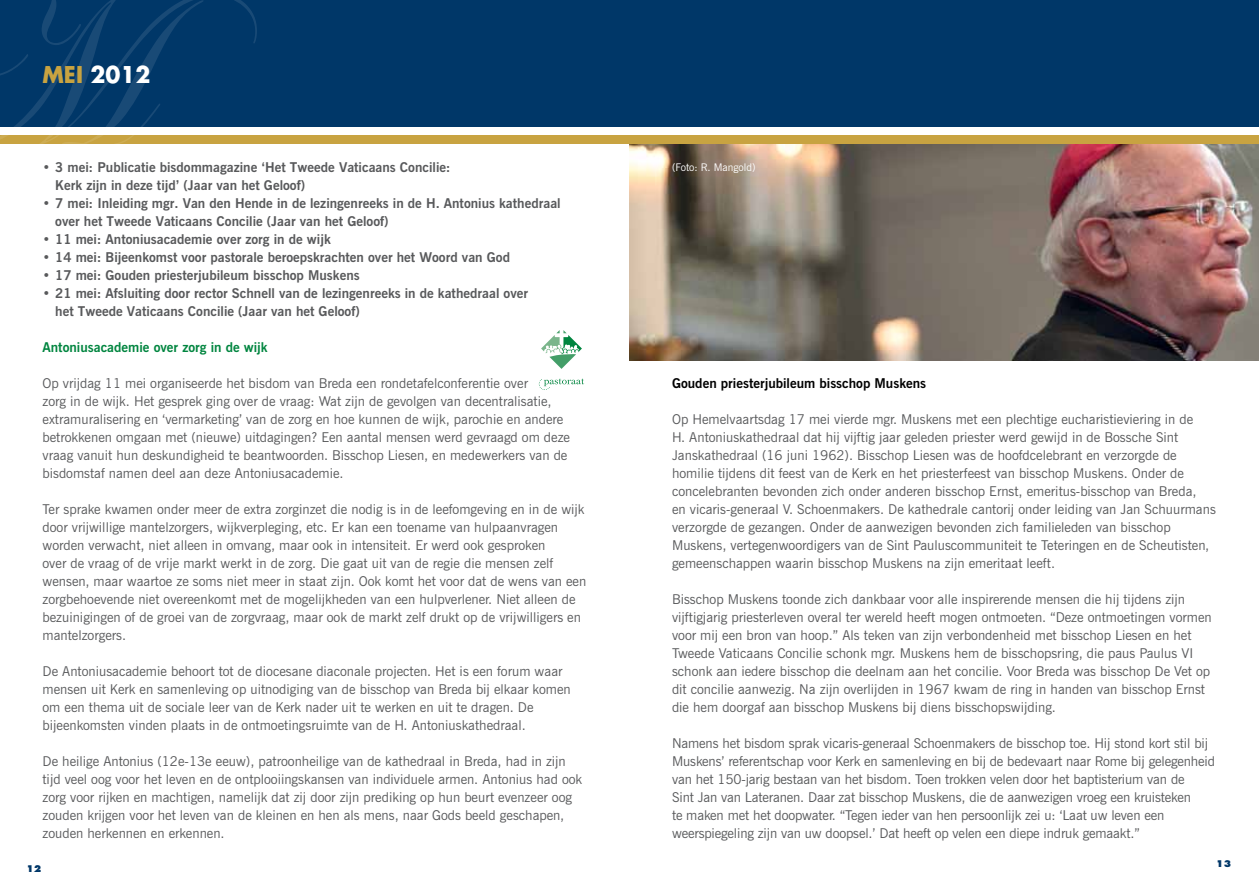
<style>
.page{position:relative;width:1259px;height:893px;background:#fff}
.page>*{position:absolute;margin:0;border:0;box-sizing:border-box;transform-origin:0 0}
.t1{font:227.4px "Edwardian Script ITC";color:#fff}
.t2{font:700 22.5px "Futura";color:#fff}
.t3{font:13.5px/18px "News Gothic BT";color:#58595b}
.t4{font:700 13.5px/18px "News Gothic BT";color:#58595b}
.t5{font:700 13.5px "News Gothic BT";color:#000}
.t6{font:700 13.5px "News Gothic BT";color:#00853f}
.t7{font:10.5px "News Gothic BT";color:#fff}
.t8{font:800 9px "Futura";color:#003768}
.s1{color:#c8a341}
</style>
<div class="page">
<img style="left:629px;top:144px;width:630px;height:216px">
<div style="left:0;top:136px;width:1259px;height:8px;background:#c8a341"></div>
<div style="left:0;top:0;width:1259px;height:126px;background:#003768"></div>
<svg style="left:541px;top:330px;width:35px;height:39px"></svg>
<svg style="left:539px;top:379px;width:45px;height:11px"></svg>
<h1 class="t1" style="left:-85px;top:-52px;width:343px">M</h1>
<h2 class="t2" style="left:43px;top:59px;width:109px"><span class="s1">mei</span> 2012</h2>
<p class="t4" style="left:55px;top:158px;width:397px;text-indent:-13px">• 3 mei: Publicatie bisdommagazine ‘Het Tweede Vaticaans Concilie:<br>Kerk zijn in deze tijd’ (Jaar van het Geloof)</p>
<p class="t4" style="left:55px;top:194px;width:507px;text-indent:-13px">• 7 mei: Inleiding mgr. Van den Hende in de lezingenreeks in de H. Antonius kathedraal over het Tweede Vaticaans Concilie (Jaar van het Geloof)</p>
<p class="t4" style="left:43px;top:230px;width:290px">• 11 mei: Antoniusacademie over zorg in de wijk</p>
<p class="t4" style="left:43px;top:248px;width:469px">• 14 mei: Bijeenkomst voor pastorale beroepskrachten over het Woord van God</p>
<p class="t4" style="left:43px;top:266px;width:319px">• 17 mei: Gouden priesterjubileum bisschop Muskens</p>
<p class="t4" style="left:55px;top:284px;width:474px;text-indent:-13px">• 21 mei: Afsluiting door rector Schnell van de lezingenreeks in de kathedraal over het Tweede Vaticaans Concilie (Jaar van het Geloof)</p>
<p class="t6" style="left:43px;top:339px;width:227px">Antoniusacademie over zorg in de wijk</p>
<p class="t3" style="left:43px;top:374px;width:529px">Op vrijdag 11 mei organiseerde het bisdom van Breda een rondetafelconferentie over<br>zorg in de wijk. Het gesprek ging over de vraag: Wat zijn de gevolgen van decentralisatie, extramuralisering en ‘vermarketing’ van de zorg en hoe kunnen de wijk, parochie en andere betrokkenen omgaan met (nieuwe) uitdagingen? Een aantal mensen werd gevraagd om deze vraag vanuit hun deskundigheid te beantwoorden. Bisschop Liesen, en medewerkers van de bisdomstaf namen deel aan deze Antoniusacademie.</p>
<p class="t3" style="left:43px;top:500px;width:545px">Ter sprake kwamen onder meer de extra zorginzet die nodig is in de leefomgeving en in de wijk door vrijwillige mantelzorgers, wijkverpleging, etc. Er kan een toename van hulpaanvragen worden verwacht, niet alleen in omvang, maar ook in intensiteit. Er werd ook gesproken<br>over de vraag of de vrije markt werkt in de zorg. Die gaat uit van de regie die mensen zelf wensen, maar waartoe ze soms niet meer in staat zijn. Ook komt het voor dat de wens van een zorgbehoevende niet overeenkomt met de mogelijkheden van een hulpverlener. Niet alleen de bezuinigingen of de groei van de zorgvraag, maar ook de markt zelf drukt op de vrijwilligers en mantelzorgers.</p>
<p class="t3" style="left:43px;top:662px;width:530px">De Antoniusacademie behoort tot de diocesane diaconale projecten. Het is een forum waar mensen uit Kerk en samenleving op uitnodiging van de bisschop van Breda bij elkaar komen om een thema uit de sociale leer van de Kerk nader uit te werken en uit te dragen. De bijeenkomsten vinden plaats in de ontmoetingsruimte van de H. Antoniuskathedraal.</p>
<p class="t3" style="left:43px;top:752px;width:541px">De heilige Antonius (12e-13e eeuw), patroonheilige van de kathedraal in Breda, had in zijn tijd veel oog voor het leven en de ontplooiingskansen van individuele armen. Antonius had ook zorg voor rijken en machtigen, namelijk dat zij door zijn prediking op hun beurt evenzeer oog zouden krijgen voor het leven van de kleinen en hen als mens, naar Gods beeld geschapen, zouden herkennen en erkennen.</p>
<p class="t8" style="left:26px;top:863px;width:16px">12</p>
<p class="t7" style="left:672px;top:161px;width:85px">(Foto: R. Mangold)</p>
<p class="t5" style="left:672px;top:375px;width:256px">Gouden priesterjubileum bisschop Muskens</p>
<p class="t3" style="left:672px;top:411px;width:545px">Op Hemelvaartsdag 17 mei vierde mgr. Muskens met een plechtige eucharistieviering in de<br>H. Antoniuskathedraal dat hij vijftig jaar geleden priester werd gewijd in de Bossche Sint Janskathedraal (16 juni 1962). Bisschop Liesen was de hoofdcelebrant en verzorgde de homilie tijdens dit feest van de Kerk en het priesterfeest van bisschop Muskens. Onder de concelebranten bevonden zich onder anderen bisschop Ernst, emeritus-bisschop van Breda,<br>en vicaris-generaal V. Schoenmakers. De kathedrale cantorij onder leiding van Jan Schuurmans verzorgde de gezangen. Onder de aanwezigen bevonden zich familieleden van bisschop Muskens, vertegenwoordigers van de Sint Pauluscommuniteit te Teteringen en de Scheutisten, gemeenschappen waarin bisschop Muskens na zijn emeritaat leeft.</p>
<p class="t3" style="left:672px;top:590px;width:541px">Bisschop Muskens toonde zich dankbaar voor alle inspirerende mensen die hij tijdens zijn vijftigjarig priesterleven overal ter wereld heeft mogen ontmoeten. “Deze ontmoetingen vormen voor mij een bron van hoop.” Als teken van zijn verbondenheid met bisschop Liesen en het Tweede Vaticaans Concilie schonk mgr. Muskens hem de bisschopsring, die paus Paulus VI schonk aan iedere bisschop die deelnam aan het concilie. Voor Breda was bisschop De Vet op dit concilie aanwezig. Na zijn overlijden in 1967 kwam de ring in handen van bisschop Ernst die hem doorgaf aan bisschop Muskens bij diens bisschopswijding.</p>
<p class="t3" style="left:672px;top:734px;width:544px">Namens het bisdom sprak vicaris-generaal Schoenmakers de bisschop toe. Hij stond kort stil bij Muskens’ referentschap voor Kerk en samenleving en bij de bedevaart naar Rome bij gelegenheid van het 150-jarig bestaan van het bisdom. Toen trokken velen door het baptisterium van de<br>Sint Jan van Lateranen. Daar zat bisschop Muskens, die de aanwezigen vroeg een kruisteken<br>te maken met het doopwater. “Tegen ieder van hen persoonlijk zei u: ‘Laat uw leven een weerspiegeling zijn van uw doopsel.’ Dat heeft op velen een diepe indruk gemaakt.”</p>
<p class="t8" style="left:1216px;top:858px;width:16px">13</p>
</div>
